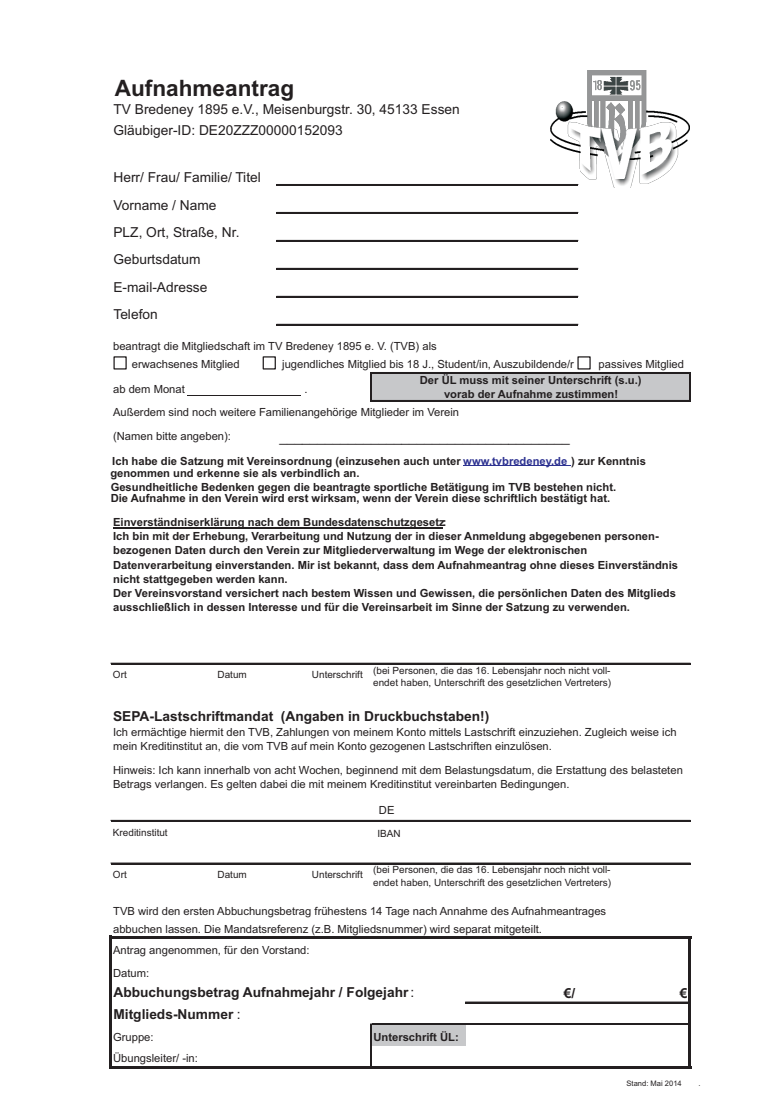
<style>
.page{position:relative;width:783px;height:1108px;background:#fff}
.page>*{position:absolute;margin:0;border:0;box-sizing:border-box;transform-origin:0 0}
.t1{font:700 22.62px "Arial";color:#231f20}
.t2{font:13.75px/28px "Arial";color:#231f20}
.t3{font:700 13.75px "Arial";color:#231f20}
.t4{font:700 11.25px/14.2px "Arial";color:#231f20}
.t5{font:11.25px/14px "Arial";color:#231f20}
.t6{font:10px/12.6px "Arial";color:#231f20}
.t7{font:7.62px "Arial";color:#231f20}
.s1{color:#2d3291}
.s2{font-weight:400}
</style>
<div class="page">
<div style="left:371px;top:373px;width:319px;height:28px;background:#c7c8ca"></div>
<div style="left:371px;top:1024px;width:94px;height:22px;background:#c7c8ca"></div>
<hr style="left:187px;top:394px;width:114px;height:1px;background:#231f20">
<hr style="left:463px;top:465px;width:108px;height:1px;background:#2d3291">
<hr style="left:113px;top:527px;width:330px;height:1px;background:#231f20">
<svg style="left:689px;top:373px;width:1px;height:27px"></svg>
<hr style="left:370px;top:372px;width:2px;height:29px;background:#231f20">
<hr style="left:370px;top:1023px;width:2px;height:43px;background:#231f20">
<hr style="left:688px;top:938px;width:3px;height:131px;background:#231f20">
<hr style="left:110px;top:936px;width:2px;height:133px;background:#231f20">
<hr style="left:277px;top:184px;width:301px;height:1px;background:#231f20">
<hr style="left:277px;top:212px;width:301px;height:1px;background:#231f20">
<hr style="left:277px;top:240px;width:301px;height:1px;background:#231f20">
<hr style="left:277px;top:268px;width:301px;height:1px;background:#231f20">
<hr style="left:277px;top:296px;width:301px;height:1px;background:#231f20">
<hr style="left:277px;top:324px;width:301px;height:1px;background:#231f20">
<hr style="left:372px;top:372px;width:318px;height:1px;background:#231f20">
<hr style="left:372px;top:400px;width:318px;height:1px;background:#231f20">
<hr style="left:111px;top:663px;width:579px;height:1px;background:#231f20">
<hr style="left:111px;top:820px;width:579px;height:1px;background:#231f20">
<hr style="left:111px;top:862px;width:579px;height:1px;background:#231f20">
<hr style="left:111px;top:863px;width:579px;height:1px;background:#231f20">
<hr style="left:112px;top:936px;width:579px;height:2px;background:#231f20">
<hr style="left:465px;top:1001px;width:223px;height:1px;background:#231f20">
<hr style="left:465px;top:1002px;width:223px;height:1px;background:#231f20">
<hr style="left:372px;top:1023px;width:316px;height:1px;background:#231f20">
<hr style="left:112px;top:1066px;width:579px;height:3px;background:#231f20">
<img style="left:550px;top:70px;width:139px;height:117px">
<svg style="left:113px;top:356px;width:14px;height:14px"></svg>
<svg style="left:262px;top:356px;width:14px;height:14px"></svg>
<svg style="left:577px;top:356px;width:14px;height:14px"></svg>
<h1 class="t1" style="left:115px;top:80px;width:181px">Aufnahmeantrag</h1>
<p class="t2" style="left:113px;top:100px;width:348px;line-height:21px">TV Bredeney 1895 e.V., Meisenburgstr. 30, 45133 Essen<br>Gläubiger-ID: DE20ZZZ00000152093</p>
<p class="t2" style="left:113px;top:164px;width:149px">Herr/ Frau/ Familie/ Titel<br>Vorname / Name<br>PLZ, Ort, Straße, Nr.</p>
<p class="t2" style="left:113px;top:246px;width:95px">Geburtsdatum<br>E-mail-Adresse<br>Telefon</p>
<p class="t5" style="left:132px;top:338px;width:306px;line-height:18.1px;text-indent:-19px">beantragt die Mitgliedschaft im TV Bredeney 1895 e. V. (TVB) als erwachsenes Mitglied</p>
<p class="t5" style="left:282px;top:358px;width:293px">jugendliches Mitglied bis 18 J., Student/in, Auszubildende/r</p>
<p class="t5" style="left:598px;top:358px;width:87px">passives Mitglied</p>
<p class="t4" style="left:420px;top:374px;width:223px;text-align:center">Der ÜL muss mit seiner Unterschrift (s.u.) vorab der Aufnahme zustimmen!</p>
<p class="t5" style="left:113px;top:383px;width:73px">ab dem Monat</p>
<p class="t5" style="left:113px;top:379px;width:347px;line-height:22.2px;text-indent:191px">.<br>Außerdem sind noch weitere Familienangehörige Mitglieder im Verein</p>
<p class="t5" style="left:113px;top:429px;width:119px">(Namen bitte angeben):</p>
<p class="t2" style="left:279px;top:424px;width:292px">______________________________________</p>
<p class="t4" style="left:112px;top:455px;width:535px">Ich habe die Satzung mit Vereinsordnung (einzusehen auch unter <span class="s1">www.tvbredeney.de</span> ) zur Kenntnis</p>
<p class="t4" style="left:111px;top:482px;width:507px;line-height:11.4px">Gesundheitliche Bedenken gegen die beantragte sportliche Betätigung im TVB bestehen nicht.<br>Die Aufnahme in den Verein wird erst wirksam, wenn der Verein diese schriftlich bestätigt hat.</p>
<p class="t4" style="left:113px;top:516px;width:566px">Einverständniserklärung nach dem Bundesdatenschutzgesetz:<br>Ich bin mit der Erhebung, Verarbeitung und Nutzung der in dieser Anmeldung abgegebenen personen&shy;bezogenen Daten durch den Verein zur Mitgliederverwaltung im Wege der elektronischen Datenverarbeitung einverstanden. Mir ist bekannt, dass dem Aufnahmeantrag ohne dieses Einverständnis nicht stattgegeben werden kann.<br>Der Vereinsvorstand versichert nach bestem Wissen und Gewissen, die persönlichen Daten des Mitglieds ausschließlich in dessen Interesse und für die Vereinsarbeit im Sinne der Satzung zu verwenden.</p>
<p class="t4" style="left:110px;top:467px;width:250px">genommen und erkenne sie als verbindlich an.</p>
<p class="t6" style="left:373px;top:664px;width:239px">(bei Personen, die das 16. Lebensjahr noch nicht voll&shy;endet haben, Unterschrift des gesetzlichen Vertreters)</p>
<p class="t3" style="left:113px;top:711px;width:378px">SEPA-Lastschriftmandat (Angaben in Druckbuchstaben!)</p>
<p class="t5" style="left:113px;top:725px;width:565px">Ich ermächtige hiermit den TVB, Zahlungen von meinem Konto mittels Lastschrift einzuziehen. Zugleich weise ich mein Kreditinstitut an, die vom TVB auf mein Konto gezogenen Lastschriften einzulösen.</p>
<p class="t5" style="left:113px;top:764px;width:571px">Hinweis: Ich kann innerhalb von acht Wochen, beginnend mit dem Belastungsdatum, die Erstattung des belasteten<br>Betrags verlangen. Es gelten dabei die mit meinem Kreditinstitut vereinbarten Bedingungen.</p>
<p class="t6" style="left:113px;top:669px;width:15px">Ort</p>
<p class="t6" style="left:217px;top:669px;width:31px">Datum</p>
<p class="t6" style="left:312px;top:669px;width:52px">Unterschrift</p>
<p class="t5" style="left:379px;top:804px;width:17px">DE</p>
<p class="t6" style="left:113px;top:826px;width:56px">Kreditinstitut</p>
<p class="t6" style="left:377px;top:828px;width:25px">IBAN</p>
<p class="t6" style="left:113px;top:869px;width:15px">Ort</p>
<p class="t6" style="left:217px;top:869px;width:31px">Datum</p>
<p class="t6" style="left:312px;top:868px;width:52px">Unterschrift</p>
<p class="t5" style="left:113px;top:902px;width:494px;line-height:18px">TVB wird den ersten Abbuchungsbetrag frühestens 14 Tage nach Annahme des Aufnahmeantrages abbuchen lassen. Die Mandatsreferenz (z.B. Mitgliedsnummer) wird separat mitgeteilt.</p>
<p class="t5" style="left:113px;top:938px;width:198px;line-height:23.6px">Antrag angenommen, für den Vorstand:<br>Datum:</p>
<p class="t3" style="left:113px;top:987px;width:302px">Abbuchungsbetrag Aufnahmejahr / Folgejahr <span class="s2">:</span></p>
<p class="t3" style="left:564px;top:988px;width:13px">€/</p>
<p class="t3" style="left:680px;top:988px;width:9px">€</p>
<p class="t3" style="left:113px;top:1009px;width:129px">Mitglieds-Nummer <span class="s2">:</span></p>
<p class="t5" style="left:113px;top:1030px;width:42px">Gruppe:</p>
<p class="t4" style="left:373px;top:1030px;width:87px">Unterschrift ÜL:</p>
<p class="t5" style="left:113px;top:1051px;width:86px">Übungsleiter/ -in:</p>
<p class="t6" style="left:373px;top:864px;width:239px">(bei Personen, die das 16. Lebensjahr noch nicht voll&shy;endet haben, Unterschrift des gesetzlichen Vertreters)</p>
<p class="t7" style="left:626px;top:1080px;width:57px">Stand: Mai 2014</p>
<p class="t7" style="left:698px;top:1080px;width:4px">.</p>
</div>
